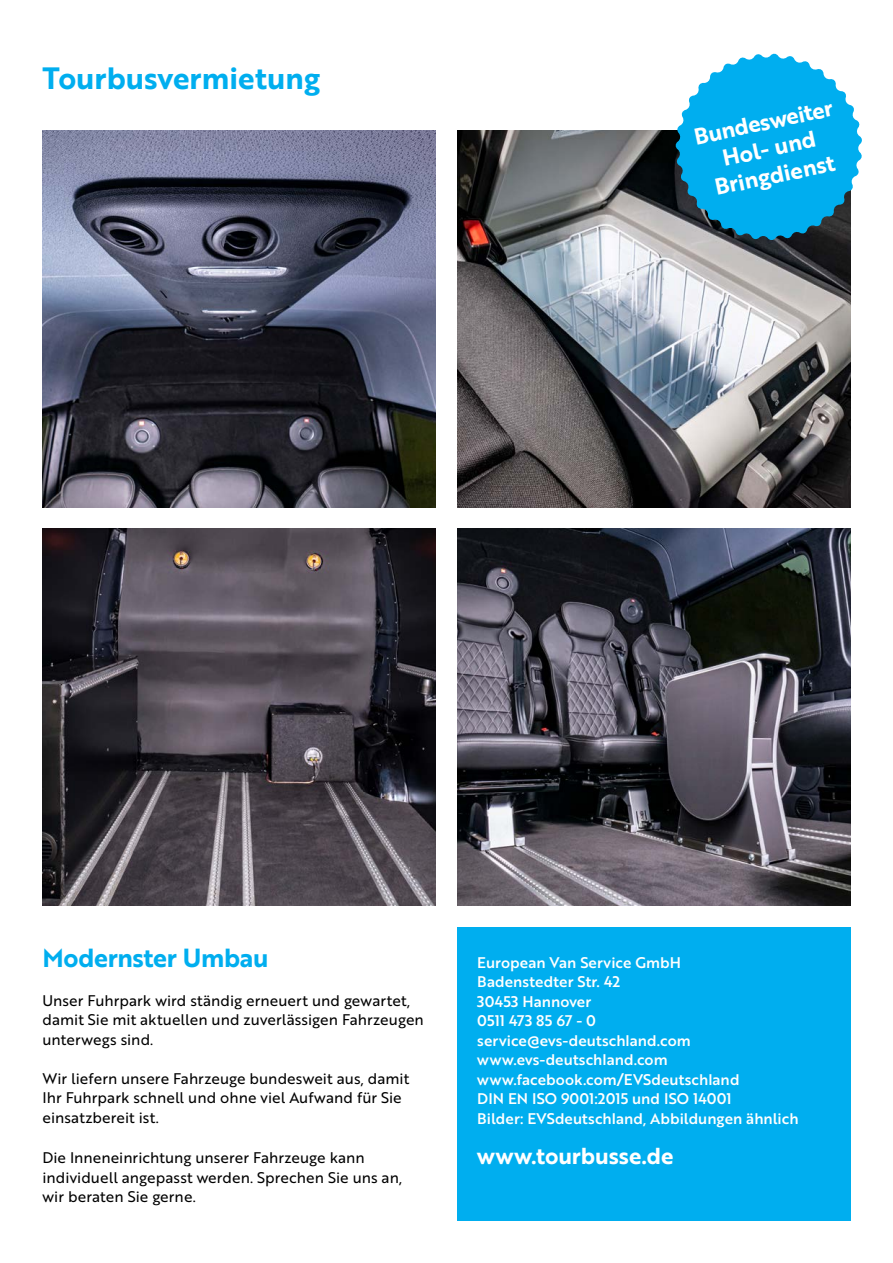
<style>
.page{position:relative;width:893px;height:1263px;background:#fff}
.page>*{position:absolute;margin:0;border:0;box-sizing:border-box;transform-origin:0 0}
.t1{font:30px "Brother 1816 Bold";color:#00aeef}
.t2{font:25.5px "Brother 1816 Bold";letter-spacing:-.01em;color:#00aeef}
.t3{font:22.5px/27px "Brother 1816 Bold";color:#fff;text-align:center}
.t4{font:15px/19.5px "Brother 1816 Regular";letter-spacing:.005em;color:#000}
.t5{font:15px/19.5px "Brother 1816 Medium";letter-spacing:.005em;color:#fff}
</style>
<div class="page">
<img style="left:43px;top:130px;width:393px;height:377px">
<img style="left:457px;top:130px;width:394px;height:377px">
<img style="left:43px;top:529px;width:393px;height:377px">
<img style="left:457px;top:529px;width:394px;height:377px">
<div style="left:457px;top:927px;width:393px;height:293px;background:#00aeef"></div>
<svg style="left:675px;top:53px;width:187px;height:188px;background:#2caedf"></svg>
<h1 class="t1" style="left:43px;top:55px;width:279px">Tourbusvermietung</h1>
<h3 class="t3" style="left:692px;top:123px;width:143px;rotate:-12deg">Bundesweiter<br>Hol- und<br>Bringdienst</h3>
<h2 class="t2" style="left:43px;top:938px;width:227px">Modernster Umbau</h2>
<p class="t4" style="left:43px;top:990px;width:383px">Unser Fuhrpark wird ständig erneuert und gewartet, damit Sie mit aktuellen und zuverlässigen Fahrzeugen unterwegs sind.</p>
<p class="t4" style="left:43px;top:1068px;width:368px">Wir liefern unsere Fahrzeuge bundesweit aus, damit<br>Ihr Fuhrpark schnell und ohne viel Aufwand für Sie einsatzbereit ist.</p>
<p class="t4" style="left:43px;top:1148px;width:361px">Die Inneneinrichtung unserer Fahrzeuge kann individuell angepasst werden. Sprechen Sie uns an, wir beraten Sie gerne.</p>
<p class="t5" style="left:477px;top:952px;width:323px">European Van Service GmbH<br>Badenstedter Str. 42<br>30453 Hannover<br>0511 473 85 67 - 0 service@evs-deutschland.com www.evs-deutschland.com www.facebook.com/EVSdeutschland<br>DIN EN ISO 9001:2015 und ISO 14001<br>Bilder: EVSdeutschland, Abbildungen ähnlich</p>
<h3 class="t3" style="left:477px;top:1142px;width:198px">www.tourbusse.de</h3>
</div>
